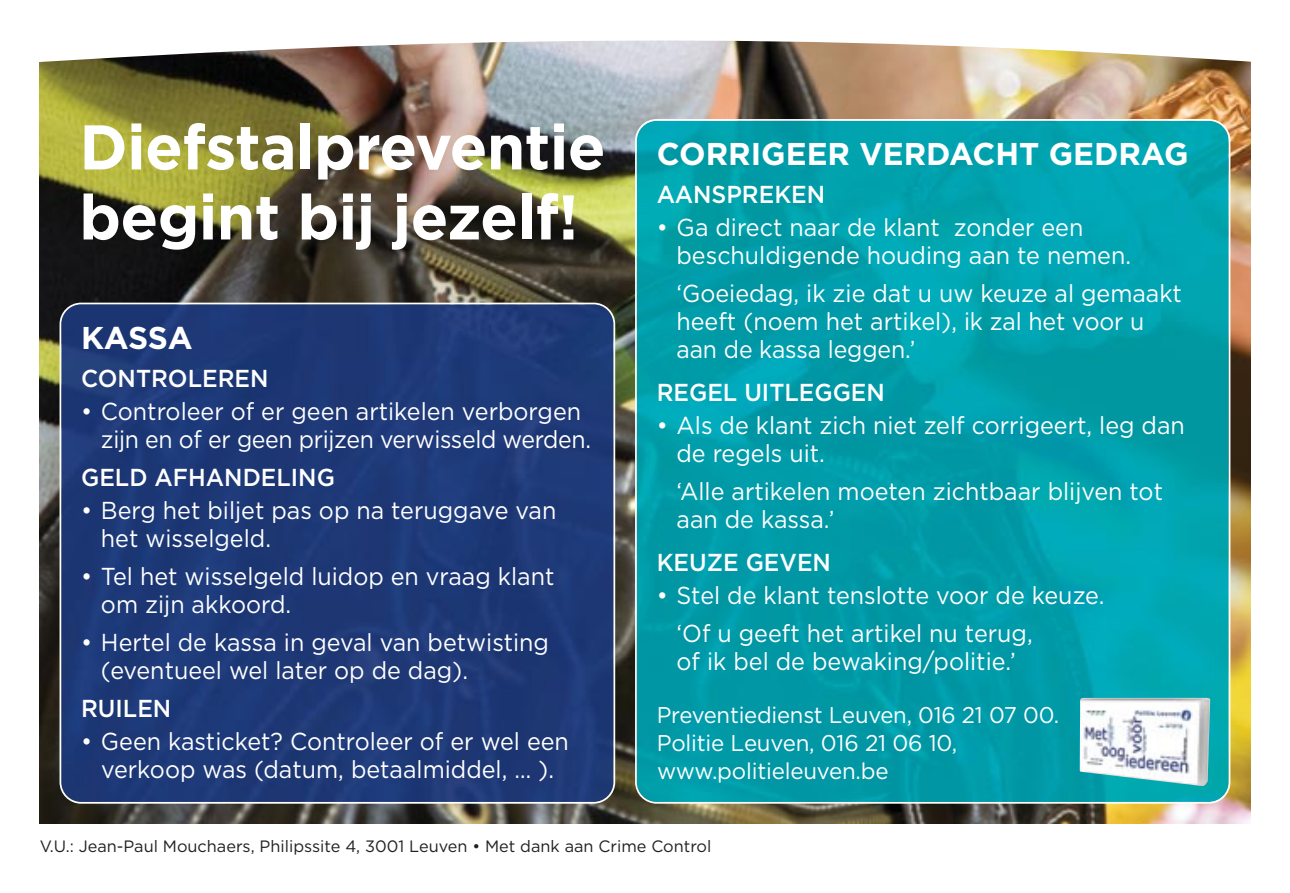
<style>
.page{position:relative;width:1290px;height:893px;background:#fff}
.page>*{position:absolute;margin:0;border:0;box-sizing:border-box;transform-origin:0 0}
.t1{font:700 63px/70px "Gotham";letter-spacing:-.01em;color:#fff}
.t2{font:700 31.5px "Gotham";color:#fff}
.t3{font:24.5px/28px "Gotham";color:#fff;scale:.95 1}
.t4{font:500 24.5px "Gotham";color:#fff;scale:.95 1}
.t5{font:22.75px/28px "Gotham";letter-spacing:-.01em;color:#fff}
.t6{font:16.45px "Gotham";color:#231f20}
</style>
<div class="page">
<img style="left:40px;top:64px;width:1210px;height:759px">
<img style="left:39px;top:40px;width:1212px;height:24px">
<div style="left:61px;top:304px;width:552px;height:498px;background:#1e3876"></div>
<div style="left:60px;top:303px;width:555px;height:501px;border:4px solid #fff;border-radius:22px"></div>
<img style="left:637px;top:121px;width:591px;height:681px">
<div style="left:635px;top:119px;width:595px;height:685px;border:4px solid #fff;border-radius:22px"></div>
<img style="left:1080px;top:698px;width:130px;height:88px">
<h1 class="t1" style="left:79px;top:117px;width:528px">Diefstalpreventie begint bij jezelf!</h1>
<p class="t2" style="left:81px;top:325px;width:113px">KASSA</p>
<p class="t4" style="left:81px;top:370px;width:199px">CONTROLEREN</p>
<p class="t3" style="left:101px;top:399px;width:517px;text-indent:-20px">• Controleer of er geen artikelen verborgen zijn en of er geen prijzen verwisseld werden.</p>
<p class="t4" style="left:81px;top:469px;width:269px">GELD AFHANDELING</p>
<p class="t3" style="left:101px;top:498px;width:481px;text-indent:-20px">• Berg het biljet pas op na teruggave van het wisselgeld.</p>
<p class="t3" style="left:101px;top:564px;width:479px;text-indent:-20px">• Tel het wisselgeld luidop en vraag klant om zijn akkoord.</p>
<p class="t3" style="left:101px;top:630px;width:473px;text-indent:-20px">• Hertel de kassa in geval van betwisting (eventueel wel later op de dag).</p>
<p class="t4" style="left:81px;top:699px;width:96px">RUILEN</p>
<p class="t3" style="left:81px;top:729px;width:515px;text-align:center">• Geen kasticket? Controleer of er wel een verkoop was (datum, betaalmiddel, … ).</p>
<p class="t2" style="left:657px;top:141px;width:533px">CORRIGEER VERDACHT GEDRAG</p>
<p class="t4" style="left:657px;top:186px;width:179px">AANSPREKEN</p>
<p class="t3" style="left:676px;top:215px;width:480px;text-indent:-20px">• Ga direct naar de klant zonder een beschuldigende houding aan te nemen.</p>
<p class="t3" style="left:676px;top:281px;width:533px">‘Goeiedag, ik zie dat u uw keuze al gemaakt heeft (noem het artikel), ik zal het voor u aan de kassa leggen.’</p>
<p class="t4" style="left:657px;top:384px;width:242px">REGEL UITLEGGEN</p>
<p class="t3" style="left:676px;top:413px;width:537px;text-indent:-20px">• Als de klant zich niet zelf corrigeert, leg dan de regels uit.</p>
<p class="t3" style="left:676px;top:479px;width:514px">‘Alle artikelen moeten zichtbaar blijven tot aan de kassa.’</p>
<p class="t4" style="left:657px;top:554px;width:185px">KEUZE GEVEN</p>
<p class="t3" style="left:676px;top:578px;width:452px;line-height:37.8px;text-indent:-20px">• Stel de klant tenslotte voor de keuze. ‘Of u geeft het artikel nu terug,</p>
<p class="t3" style="left:676px;top:649px;width:359px">of ik bel de bewaking/politie.’</p>
<p class="t5" style="left:657px;top:702px;width:404px">Preventiedienst Leuven, 016 21 07 00.<br>Politie Leuven, 016 21 06 10, www.politieleuven.be</p>
<p class="t6" style="left:40px;top:840px;width:673px">V.U.: Jean-Paul Mouchaers, Philipssite 4, 3001 Leuven • Met dank aan Crime Control</p>
</div>
